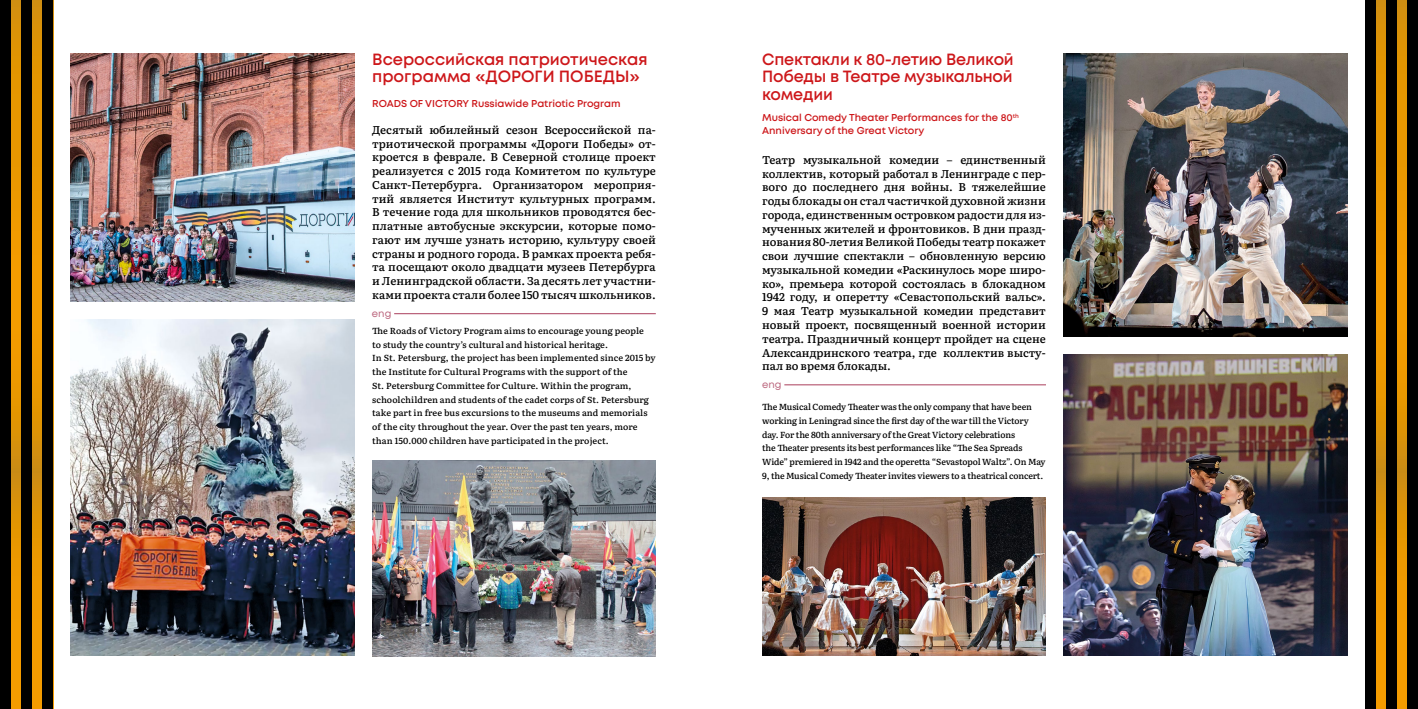
<style>
.page{position:relative;width:1418px;height:709px;background:#fff}
.page>*{position:absolute;margin:0;border:0;box-sizing:border-box;transform-origin:0 0}
.Название_Русский_Вес{font:600 16.25px/17.5px "Mont";letter-spacing:-.01em;color:#cd171a;text-align:justify}
.Текст_Русский{font:500 11.25px/13.8px "Literata";letter-spacing:-.005em;color:#000;text-align:justify}
.Название_Английский{font:600 10px/12.5px "Mont";color:#cd171a}
.eng_зима{font:10px "Mont";color:#bb657d}
.Текст_Английский{font:500 8.75px/13.8px "Literata";color:#000}
</style>
<div class="page">
<svg style="left:11px;top:0;width:32px;height:709px;background:#d38902"></svg>
<div style="left:22px;top:0;width:10px;height:709px;background:#000"></div>
<div style="left:0;top:0;width:11px;height:709px;background:#000"></div>
<div style="left:43px;top:0;width:10px;height:709px;background:#000"></div>
<svg style="left:1375px;top:0;width:32px;height:709px;background:#c78102"></svg>
<div style="left:1385px;top:0;width:11px;height:709px;background:#000"></div>
<div style="left:1407px;top:0;width:10px;height:709px;background:#000"></div>
<div style="left:1364px;top:0;width:11px;height:709px;background:#000"></div>
<hr style="left:784px;top:384px;width:262px;height:1px;background:#bb657d">
<hr style="left:394px;top:313px;width:262px;height:1px;background:#bb657d">
<img style="left:372px;top:461px;width:284px;height:196px">
<img style="left:71px;top:53px;width:283px;height:248px">
<img style="left:1063px;top:354px;width:284px;height:301px">
<img style="left:762px;top:497px;width:283px;height:159px">
<img style="left:1063px;top:53px;width:283px;height:284px">
<img style="left:71px;top:319px;width:283px;height:336px">
<p class="Название_Русский_Вес" style="left:372px;top:51px;width:277px">Всероссийская патриотическая программа «ДОРОГИ ПОБЕДЫ»</p>
<p class="Название_Английский" style="left:372px;top:98px;width:250px">ROADS OF VICTORY Russiawide Patriotic Program</p>
<p class="Текст_Русский" style="left:372px;top:122px;width:285px">Десятый юбилейный сезон Всероссийской па&shy;триотической программы «Дороги Победы» от&shy;кроется в феврале. В Северной столице проект реализуется с 2015 года Комитетом по культуре Санкт-Петербурга. Организатором мероприя&shy;тий является Институт культурных программ.<br>В течение года для школьников проводятся бес&shy;платные автобусные экскурсии, которые помо&shy;гают им лучше узнать историю, культуру своей страны и родного города. В рамках проекта ребя&shy;та посещают около двадцати музеев Петербурга и Ленинградской области. За десять лет участни&shy;ками проекта стали более 150 тысяч школьников.</p>
<p class="eng_зима" style="left:372px;top:307px;width:21px">eng</p>
<p class="Текст_Английский" style="left:372px;top:323px;width:285px">The Roads of Victory Program aims to encourage young people<br>to study the country’s cultural and historical heritage.<br>In St. Petersburg, the project has been implemented since 2015 by the Institute for Cultural Programs with the support of the<br>St. Petersburg Committee for Culture. Within the program, schoolchildren and students of the cadet corps of St. Petersburg take part in free bus excursions to the museums and memorials of the city throughout the year. Over the past ten years, more than 150.000 children have participated in the project.</p>
<p class="Название_Русский_Вес" style="left:762px;top:51px;width:253px">Спектакли к 80-летию Великой Победы в Театре музыкальной комедии</p>
<p class="Название_Английский" style="left:762px;top:112px;width:258px">Musical Comedy Theater Performances for the 80<sup>th<br></sup>Anniversary of the Great Victory</p>
<p class="Текст_Русский" style="left:762px;top:152px;width:285px">Театр музыкальной комедии – единственный коллектив, который работал в Ленинграде с пер&shy;вого до последнего дня войны. В тяжелейшие годы блокады он стал частичкой духовной жизни города, единственным островком радости для из&shy;мученных жителей и фронтовиков. В дни празд&shy;нования 80-летия Великой Победы театр покажет свои лучшие спектакли – обновленную версию музыкальной комедии «Раскинулось море широ&shy;ко», премьера которой состоялась в блокадном 1942 году, и оперетту «Севастопольский вальс».<br>9 мая Театр музыкальной комедии представит новый проект, посвященный военной истории театра. Праздничный концерт пройдет на сцене Александринского театра, где коллектив высту&shy;пал во время блокады.</p>
<p class="eng_зима" style="left:762px;top:378px;width:21px">eng</p>
<p class="Текст_Английский" style="left:762px;top:399px;width:285px">The Musical Comedy Theater was the only company that have been working in Leningrad since the first day of the war till the Victory day. For the 80th anniversary of the Great Victory celebrations<br>the Theater presents its best performances like “The Sea Spreads Wide” premiered in 1942 and the operetta “Sevastopol Waltz”. On May 9, the Musical Comedy Theater invites viewers to a theatrical concert.</p>
</div>
